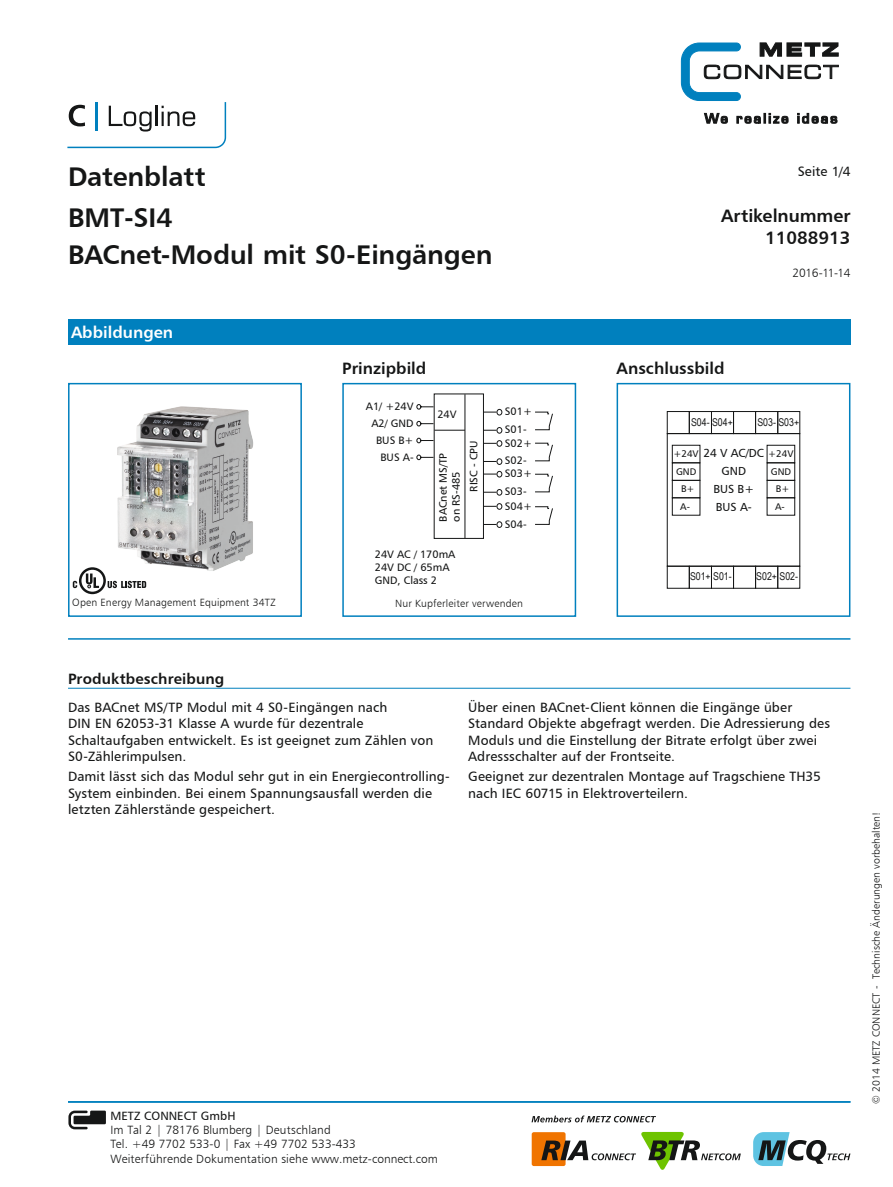
<style>
.page{position:relative;width:893px;height:1187px;background:#fff}
.page>*{position:absolute;margin:0;border:0;box-sizing:border-box;transform-origin:0 0}
.t1{font:27px/41px "Humanist 777 BT Bold B";letter-spacing:-.005em;color:#151616}
.t2{font:18px/21.6px "Humanist 777 BT Bold B";color:#151616;text-align:right}
.t3{font:16.5px "Humanist 777 BT Bold B";color:#151616}
.t4{font:16.5px "Humanist 777 BT Bold B";color:#fff}
.t5{font:15px "Humanist 777 BT Bold B";letter-spacing:.005em;color:#151616}
.t6{font:13.5px/16.2px "Humanist 777 BT Roman B";letter-spacing:.01em;color:#151616}
.t7{font:12px/14.4px "Humanist 777 BT Light B";color:#151616}
.t8{font:12px "Humanist 777 BT Roman B";color:#151616}
.t9{font:11.7px/18px "Humanist 777 BT Roman B";color:#151616;text-align:center}
.t10{font:10.8px/12.9px "Humanist 777 BT Roman B";color:#151616}
.t11{font:10.8px "Arial Narrow";color:#151616}
.t12{font:10.5px "Humanist 777 BT Light B";letter-spacing:.01em;color:#151616}
.t13{font:9.75px/17.5px "Humanist 777 BT Roman B";color:#151616}
</style>
<div class="page">
<svg style="left:704px;top:113px;width:24px;height:11px"></svg>
<svg style="left:736px;top:113px;width:53px;height:11px"></svg>
<svg style="left:798px;top:113px;width:40px;height:11px"></svg>
<svg style="left:681px;top:43px;width:158px;height:58px"></svg>
<div style="left:532px;top:1132px;width:34px;height:33px;background:#f07400;border-radius:2px"></div>
<svg style="left:531px;top:1115px;width:125px;height:7px"></svg>
<svg style="left:541px;top:1131px;width:200px;height:39px"></svg>
<svg style="left:753px;top:1132px;width:97px;height:33px"></svg>
<svg style="left:67px;top:102px;width:160px;height:47px"></svg>
<svg style="left:68px;top:1110px;width:38px;height:19px"></svg>
<img style="left:117px;top:406px;width:137px;height:181px">
<div style="left:68px;top:383px;width:234px;height:234px;border:2px solid #0080be"></div>
<hr style="left:68px;top:638px;width:782px;height:1px;background:#0080be">
<hr style="left:68px;top:1101px;width:782px;height:1px;background:#0080be">
<div style="left:68px;top:319px;width:782px;height:25px;background:#0080be"></div>
<div style="left:434px;top:393px;width:50px;height:146px;border:1px solid #151616"></div>
<hr style="left:464px;top:394px;width:1px;height:144px;background:#151616">
<hr style="left:434px;top:429px;width:31px;height:1px;background:#151616">
<svg style="left:416px;top:404px;width:17px;height:5px"></svg>
<svg style="left:416px;top:421px;width:17px;height:5px"></svg>
<svg style="left:416px;top:438px;width:17px;height:5px"></svg>
<svg style="left:416px;top:454px;width:17px;height:6px"></svg>
<svg style="left:535px;top:411px;width:18px;height:19px"></svg>
<svg style="left:535px;top:506px;width:18px;height:19px"></svg>
<svg style="left:535px;top:442px;width:18px;height:19px"></svg>
<svg style="left:535px;top:473px;width:18px;height:20px"></svg>
<div style="left:496px;top:458px;width:6px;height:7px;border:1px solid #151616;border-radius:50%"></div>
<div style="left:496px;top:521px;width:6px;height:7px;border:1px solid #151616;border-radius:50%"></div>
<svg style="left:483px;top:409px;width:19px;height:6px"></svg>
<svg style="left:483px;top:427px;width:19px;height:6px"></svg>
<svg style="left:483px;top:440px;width:19px;height:6px"></svg>
<svg style="left:483px;top:461px;width:13px;height:1px"></svg>
<svg style="left:483px;top:471px;width:19px;height:6px"></svg>
<svg style="left:483px;top:489px;width:19px;height:6px"></svg>
<svg style="left:483px;top:503px;width:19px;height:6px"></svg>
<svg style="left:483px;top:524px;width:13px;height:1px"></svg>
<div style="left:342px;top:383px;width:234px;height:234px;border:2px solid #0080be"></div>
<div style="left:672px;top:445px;width:28px;height:18px;border:1px solid #151616"></div>
<div style="left:672px;top:462px;width:28px;height:19px;border:1px solid #151616"></div>
<div style="left:672px;top:480px;width:28px;height:18px;border:1px solid #151616"></div>
<div style="left:672px;top:497px;width:28px;height:18px;border:1px solid #151616"></div>
<div style="left:767px;top:445px;width:28px;height:18px;border:1px solid #151616"></div>
<div style="left:767px;top:462px;width:28px;height:19px;border:1px solid #151616"></div>
<div style="left:767px;top:480px;width:28px;height:18px;border:1px solid #151616"></div>
<div style="left:767px;top:497px;width:28px;height:18px;border:1px solid #151616"></div>
<div style="left:667px;top:433px;width:133px;height:133px;border:1px solid #151616"></div>
<div style="left:667px;top:565px;width:23px;height:23px;border:1px solid #151616"></div>
<div style="left:689px;top:565px;width:23px;height:23px;border:1px solid #151616"></div>
<div style="left:711px;top:565px;width:23px;height:23px;border:1px solid #151616"></div>
<div style="left:733px;top:565px;width:23px;height:23px;border:1px solid #151616"></div>
<div style="left:755px;top:565px;width:23px;height:23px;border:1px solid #151616"></div>
<div style="left:777px;top:565px;width:23px;height:23px;border:1px solid #151616"></div>
<div style="left:667px;top:411px;width:23px;height:23px;border:1px solid #151616"></div>
<div style="left:689px;top:411px;width:23px;height:23px;border:1px solid #151616"></div>
<div style="left:711px;top:411px;width:23px;height:23px;border:1px solid #151616"></div>
<div style="left:733px;top:411px;width:23px;height:23px;border:1px solid #151616"></div>
<div style="left:755px;top:411px;width:23px;height:23px;border:1px solid #151616"></div>
<div style="left:777px;top:411px;width:23px;height:23px;border:1px solid #151616"></div>
<div style="left:617px;top:383px;width:233px;height:234px;border:2px solid #0080be"></div>
<div style="left:344px;top:595px;width:230px;height:13px;background:#fff"></div>
<svg style="left:73px;top:567px;width:73px;height:27px"></svg>
<hr style="left:68px;top:687px;width:782px;height:1px;background:#0080be">
<h1 class="t1" style="left:68px;top:156px;width:139px">Datenblatt<br>BMT-SI4</h1>
<h1 class="t1" style="left:68px;top:233px;width:426px">BACnet-Modul mit S0-Eingängen</h1>
<p class="t4" style="left:71px;top:322px;width:104px">Abbildungen</p>
<p class="t3" style="left:342px;top:358px;width:86px">Prinzipbild</p>
<p class="t10" style="left:366px;top:399px;width:49px">A1/ +24V</p>
<p class="t10" style="left:371px;top:414px;width:44px;line-height:16.8px;text-align:right">A2/ GND<br>BUS B+<br>BUS A-</p>
<p class="t10" style="left:437px;top:408px;width:21px">24V</p>
<p class="t10" style="left:436px;top:521px;width:70px;rotate:-90deg">BACnet MS/TP on RS-485</p>
<p class="t10" style="left:467px;top:491px;width:52px;rotate:-90deg">RISC - CPU</p>
<p class="t10" style="left:375px;top:547px;width:82px">24V AC / 170mA<br>24V DC / 65mA<br>GND, Class 2</p>
<p class="t10" style="left:505px;top:404px;width:29px">S01+</p>
<p class="t10" style="left:505px;top:423px;width:23px">S01-</p>
<p class="t10" style="left:505px;top:436px;width:29px">S02+</p>
<p class="t10" style="left:505px;top:454px;width:23px">S02-</p>
<p class="t10" style="left:505px;top:499px;width:29px">S04+</p>
<p class="t10" style="left:505px;top:467px;width:29px">S03+</p>
<p class="t10" style="left:505px;top:485px;width:23px">S03-</p>
<p class="t10" style="left:505px;top:517px;width:23px">S04-</p>
<p class="t12" style="left:72px;top:596px;width:205px">Open Energy Management Equipment 34TZ</p>
<p class="t12" style="left:395px;top:596px;width:129px">Nur Kupferleiter verwenden</p>
<p class="t6" style="left:798px;top:163px;width:54px">Seite 1/4</p>
<h2 class="t2" style="left:721px;top:205px;width:131px">Artikelnummer<br>11088913</h2>
<p class="t7" style="left:792px;top:265px;width:59px">2016-11-14</p>
<p class="t3" style="left:617px;top:358px;width:109px">Anschlussbild</p>
<p class="t11" style="left:691px;top:414px;width:43px">S04- S04+</p>
<p class="t11" style="left:757px;top:414px;width:43px">S03- S03+</p>
<p class="t9" style="left:703px;top:443px;width:62px">24 V AC/DC<br>GND<br>BUS B+<br>BUS A-</p>
<p class="t13" style="left:768px;top:445px;width:27px">+24V<br>GND</p>
<p class="t13" style="left:673px;top:445px;width:27px">+24V</p>
<p class="t13" style="left:676px;top:462px;width:22px;text-align:center">GND<br>B+<br>A-</p>
<p class="t13" style="left:775px;top:480px;width:16px">B+<br>A-</p>
<p class="t11" style="left:690px;top:568px;width:43px">S01+ S01-</p>
<p class="t11" style="left:756px;top:568px;width:43px">S02+ S02-</p>
<p class="t5" style="left:68px;top:669px;width:158px">Produktbeschreibung</p>
<p class="t6" style="left:68px;top:699px;width:367px">Das BACnet MS/TP Modul mit 4 S0-Eingängen nach<br>DIN EN 62053-31 Klasse A wurde für dezentrale Schaltaufgaben entwickelt. Es ist geeignet zum Zählen von S0-Zählerimpulsen.</p>
<p class="t6" style="left:68px;top:768px;width:383px">Damit lässt sich das Modul sehr gut in ein Energiecontrolling-<br>System einbinden. Bei einem Spannungsausfall werden die letzten Zählerstände gespeichert.</p>
<p class="t6" style="left:468px;top:699px;width:363px">Über einen BACnet-Client können die Eingänge über Standard Objekte abgefragt werden. Die Adressierung des Moduls und die Einstellung der Bitrate erfolgt über zwei Adressschalter auf der Frontseite.</p>
<p class="t6" style="left:468px;top:768px;width:354px">Geeignet zur dezentralen Montage auf Tragschiene TH35 nach IEC 60715 in Elektroverteilern.</p>
<p class="t8" style="left:111px;top:1107px;width:127px">METZ CONNECT GmbH</p>
<p class="t7" style="left:111px;top:1122px;width:329px">Im Tal 2 | 78176 Blumberg | Deutschland<br>Tel. +49 7702 533-0 | Fax +49 7702 533-433<br>Weiterführende Dokumentation siehe www.metz-connect.com</p>
<p class="t12" style="left:870px;top:1103px;width:294px;rotate:-90deg">© 2014 METZ CONNECT - Technische Änderungen vorbehalten!</p>
</div>
